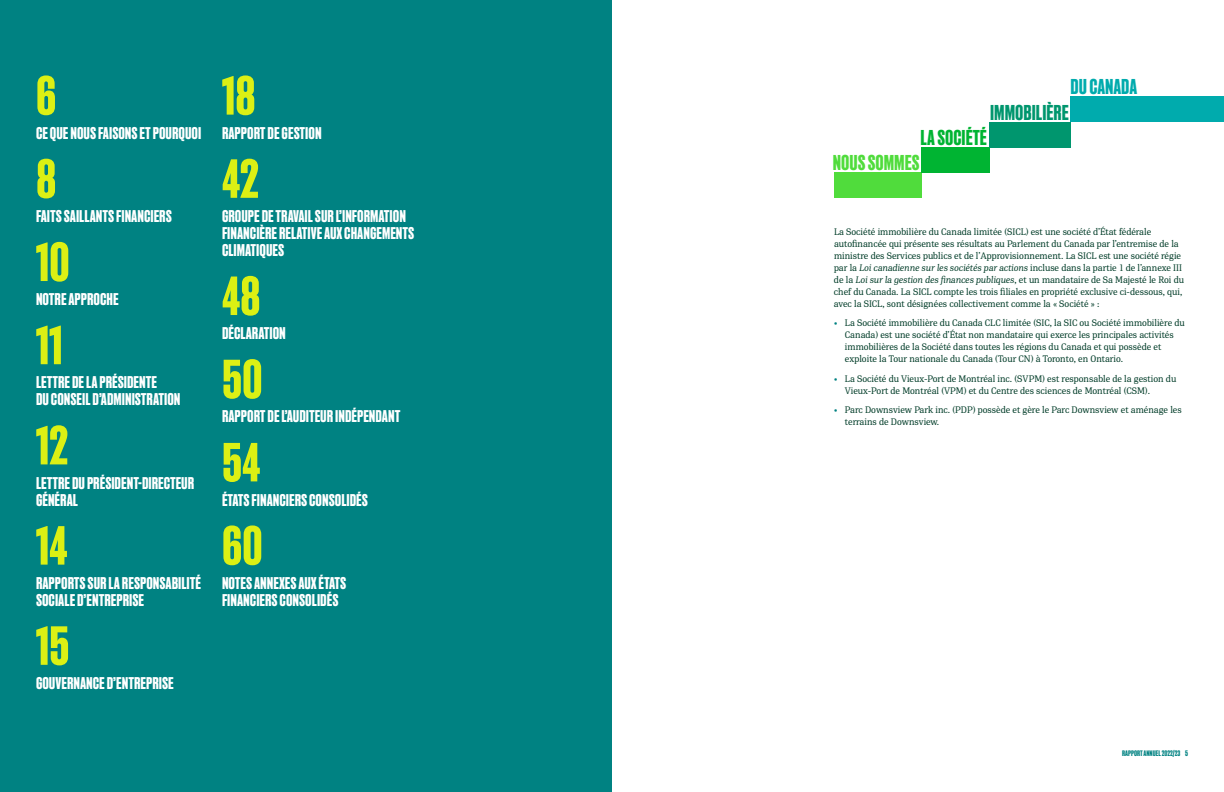
<style>
.page{position:relative;width:1224px;height:792px;background:#fff}
.page>*{position:absolute;margin:0;border:0;box-sizing:border-box;transform-origin:0 0}
.TOC_Number{font:500 55px "Recent Grotesk";color:#dcf014}
.TOC__Body_12_15{font:500 55px "Recent Grotesk";color:#dcf014}
.H1__29_5_White{font:500 21.5px "Recent Grotesk";color:#00966e}
.H1__29_5_White-2{font:500 21.5px "Recent Grotesk";color:#50dc3c}
.H1__29_5_White-3{font:500 21.5px "Recent Grotesk";color:#00b432}
.H1__29_5_White-4{font:500 21.5px "Recent Grotesk";color:#00abad}
.TOC__Body_12_15-2{font:500 17px/17px "Recent Grotesk";color:#fff}
.Body__Serif{font:9.5px/12px "PFDIN Serif";color:#003c28}
.t1{font:500 8px "Recent Grotesk";color:#008282}
.s1{font-style:italic}
.s2{color:#008282}
</style>
<div class="page">
<div style="left:0;top:0;width:612px;height:792px;background:#008282"></div>
<div style="left:834px;top:172px;width:87px;height:26px;background:#50dc3c"></div>
<div style="left:921px;top:147px;width:68px;height:25px;background:#00b432"></div>
<div style="left:989px;top:122px;width:82px;height:25px;background:#00966e"></div>
<div style="left:1071px;top:97px;width:153px;height:25px;background:#00abad"></div>
<p class="TOC_Number" style="left:36px;top:66px;width:22px">6</p>
<p class="TOC__Body_12_15-2" style="left:36px;top:124px;width:167px">CE QUE NOUS FAISONS ET POURQUOI</p>
<p class="TOC_Number" style="left:36px;top:149px;width:22px">8</p>
<p class="TOC__Body_12_15-2" style="left:36px;top:207px;width:137px">FAITS SAILLANTS FINANCIERS</p>
<p class="TOC_Number" style="left:36px;top:233px;width:35px">10</p>
<p class="TOC__Body_12_15-2" style="left:36px;top:291px;width:84px">NOTRE APPROCHE</p>
<p class="TOC_Number" style="left:36px;top:316px;width:28px">11</p>
<p class="TOC__Body_12_15-2" style="left:36px;top:374px;width:146px">LETTRE DE LA PRÉSIDENTE<br>DU CONSEIL D’ADMINISTRATION</p>
<p class="TOC__Body_12_15" style="left:36px;top:416px;width:34px">12</p>
<p class="TOC__Body_12_15-2" style="left:36px;top:474px;width:160px">LETTRE DU PRÉSIDENT-DIRECTEUR<br>GÉNÉRAL</p>
<p class="TOC_Number" style="left:36px;top:516px;width:33px">14</p>
<p class="TOC__Body_12_15-2" style="left:36px;top:574px;width:167px">RAPPORTS SUR LA RESPONSABILITÉ<br>SOCIALE D’ENTREPRISE</p>
<p class="TOC_Number" style="left:36px;top:616px;width:35px">15</p>
<p class="TOC__Body_12_15-2" style="left:36px;top:674px;width:139px">GOUVERNANCE D’ENTREPRISE</p>
<p class="TOC_Number" style="left:222px;top:66px;width:35px">18</p>
<p class="TOC__Body_12_15-2" style="left:222px;top:124px;width:101px">RAPPORT DE GESTION</p>
<p class="TOC_Number" style="left:222px;top:149px;width:38px">42</p>
<p class="TOC__Body_12_15-2" style="left:222px;top:207px;width:194px">GROUPE DE TRAVAIL SUR L’INFORMATION<br>FINANCIÈRE RELATIVE AUX CHANGEMENTS<br>CLIMATIQUES</p>
<p class="TOC_Number" style="left:222px;top:267px;width:40px">48</p>
<p class="TOC__Body_12_15-2" style="left:222px;top:325px;width:65px">DÉCLARATION</p>
<p class="TOC_Number" style="left:222px;top:350px;width:42px">50</p>
<p class="TOC__Body_12_15-2" style="left:222px;top:408px;width:180px">RAPPORT DE L’AUDITEUR INDÉPENDANT</p>
<p class="TOC_Number" style="left:222px;top:433px;width:40px">54</p>
<p class="TOC__Body_12_15-2" style="left:222px;top:491px;width:147px">ÉTATS FINANCIERS CONSOLIDÉS</p>
<p class="TOC_Number" style="left:222px;top:516px;width:42px">60</p>
<p class="TOC__Body_12_15-2" style="left:222px;top:574px;width:126px">NOTES ANNEXES AUX ÉTATS<br>FINANCIERS CONSOLIDÉS</p>
<p class="H1__29_5_White-4" style="left:1070px;top:76px;width:68px">DU CANADA</p>
<p class="H1__29_5_White" style="left:990px;top:101px;width:80px">IMMOBILIÈRE</p>
<p class="H1__29_5_White-3" style="left:921px;top:126px;width:68px">LA SOCIÉTÉ</p>
<p class="H1__29_5_White-2" style="left:833px;top:151px;width:88px">NOUS SOMMES</p>
<p class="Body__Serif" style="left:834px;top:225px;width:352px">La Société immobilière du Canada limitée (SICL) est une société d’État fédérale autofinancée qui présente ses résultats au Parlement du Canada par l’entremise de la ministre des Services publics et de l’Approvisionnement. La SICL est une société régie par la <span class="s1">Loi canadienne sur les sociétés par actions</span> incluse dans la partie 1 de l’annexe III de la <span class="s1">Loi sur la gestion des finances publiques</span>, et un mandataire de Sa Majesté le Roi du chef du Canada. La SICL compte les trois filiales en propriété exclusive ci-dessous, qui, avec la SICL, sont désignées collectivement comme la « Société » :</p>
<p class="Body__Serif" style="left:845px;top:317px;width:341px;text-indent:-11px"><span class="s2">•</span> La Société immobilière du Canada CLC limitée (SIC, la SIC ou Société immobilière du Canada) est une société d’État non mandataire qui exerce les principales activités immobilières de la Société dans toutes les régions du Canada et qui possède et exploite la Tour nationale du Canada (Tour CN) à Toronto, en Ontario.</p>
<p class="Body__Serif" style="left:845px;top:372px;width:333px;text-indent:-11px"><span class="s2">•</span> La Société du Vieux-Port de Montréal inc. (SVPM) est responsable de la gestion du<br>Vieux-Port de Montréal (VPM) et du Centre des sciences de Montréal (CSM).</p>
<p class="Body__Serif" style="left:845px;top:404px;width:338px;text-indent:-11px"><span class="s2">•</span> Parc Downsview Park inc. (PDP) possède et gère le Parc Downsview et aménage les terrains de Downsview.</p>
<p class="t1" style="left:1122px;top:749px;width:67px">RAPPORT ANNUEL 2022/23 5</p>
</div>
